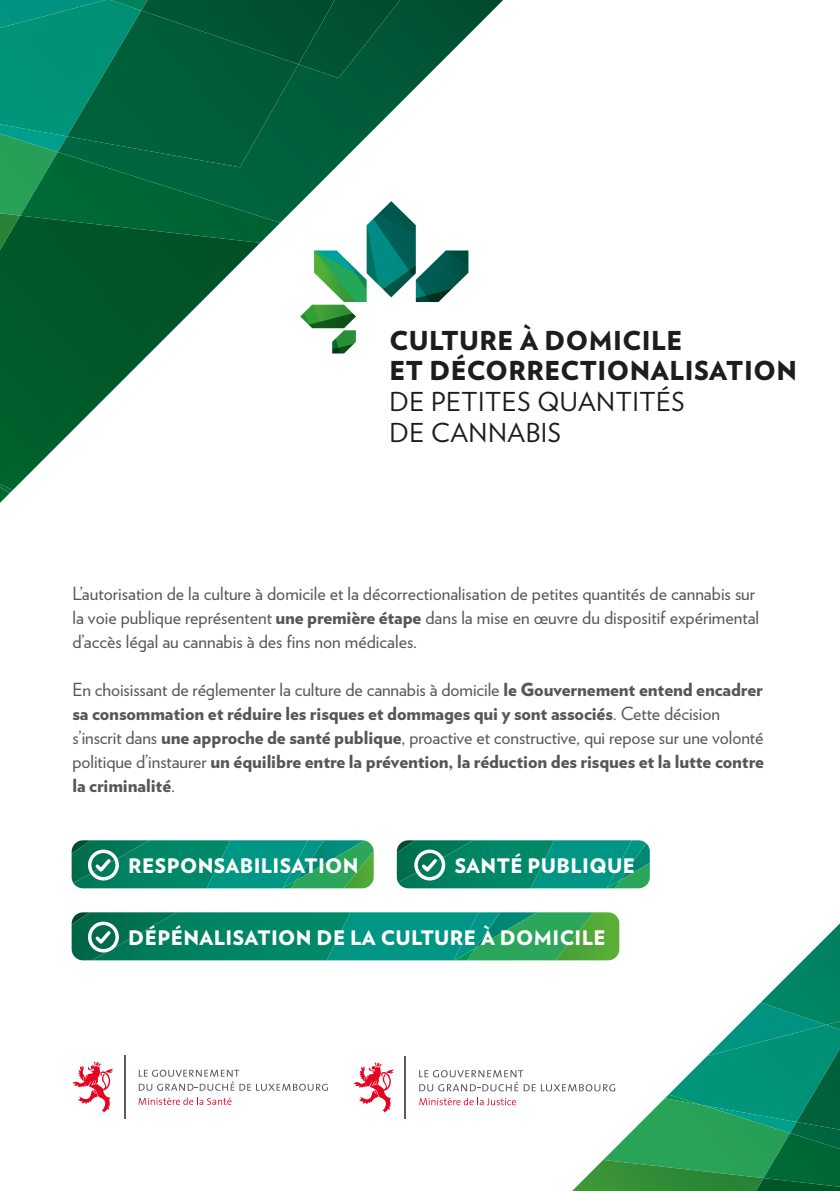
<style>
.page{position:relative;width:840px;height:1191px;background:#fff}
.page>*{position:absolute;margin:0;border:0;box-sizing:border-box;transform-origin:0 0}
.t1{font:900 26px/30.6px "Verlag";letter-spacing:.02em;color:#1d1d1b}
.t2{font:26px/30.6px "Verlag";letter-spacing:.02em;color:#1d1d1b}
.t3{font:900 20px "Verlag";letter-spacing:.02em;color:#fff}
.t4{font:900 18px/24px "Verlag";letter-spacing:-.005em;color:#575756}
.t5{font:18px/24px "Verlag";color:#575756}
.s1{font-weight:900}
.s2{font-weight:400}
</style>
<div class="page">
<img style="left:0;top:152px;width:20px;height:61px">
<img style="left:0;top:213px;width:20px;height:3px">
<img style="left:0;top:136px;width:58px;height:16px">
<img style="left:0;top:0;width:58px;height:136px">
<img style="left:0;top:493px;width:10px;height:10px">
<svg style="left:0;top:490px;width:13px;height:3px"></svg>
<img style="left:20px;top:152px;width:260px;height:91px">
<img style="left:0;top:216px;width:260px;height:274px">
<img style="left:58px;top:0;width:445px;height:223px">
<img style="left:67px;top:10px;width:231px;height:157px">
<div style="left:298px;top:0;width:102px;height:78px;background:#005433"></div>
<img style="left:141px;top:0;width:193px;height:64px">
<img style="left:604px;top:1099px;width:159px;height:60px">
<img style="left:572px;top:1159px;width:191px;height:32px">
<img style="left:701px;top:1122px;width:88px;height:11px">
<img style="left:664px;top:1095px;width:4px;height:9px">
<img style="left:739px;top:1003px;width:21px;height:21px">
<img style="left:668px;top:1024px;width:171px;height:98px">
<img style="left:760px;top:924px;width:79px;height:100px">
<img style="left:825px;top:1021px;width:14px;height:8px">
<img style="left:763px;top:1133px;width:76px;height:45px">
<img style="left:755px;top:1178px;width:84px;height:13px">
<img style="left:789px;top:1122px;width:50px;height:27px">
<img style="left:796px;top:1048px;width:43px;height:81px">
<svg style="left:139px;top:1069px;width:188px;height:21px"></svg>
<svg style="left:138px;top:1097px;width:93px;height:8px"></svg>
<svg style="left:72px;top:1061px;width:41px;height:51px"></svg>
<hr style="left:124px;top:1055px;width:1px;height:64px;background:#5a5a59">
<svg style="left:300px;top:201px;width:168px;height:152px"></svg>
<svg style="left:419px;top:1097px;width:96px;height:8px"></svg>
<hr style="left:404px;top:1056px;width:1px;height:63px;background:#5a5a59">
<svg style="left:353px;top:1062px;width:40px;height:50px"></svg>
<svg style="left:419px;top:1070px;width:196px;height:21px"></svg>
<svg style="left:72px;top:840px;width:301px;height:49px;background:#159372"></svg>
<svg style="left:396px;top:840px;width:253px;height:49px;background:#129176"></svg>
<svg style="left:72px;top:912px;width:547px;height:48px;background:#139169"></svg>
<h1 class="t1" style="left:389px;top:324px;width:409px">CULTURE À DOMICILE<br>ET DÉCORRECTIONALISATION</h1>
<h1 class="t2" style="left:389px;top:385px;width:296px">DE PETITES QUANTITÉS<br>DE CANNABIS</h1>
<p class="t5" style="left:72px;top:581px;width:687px">L’autorisation de la culture à domicile et la décorrectionalisation de petites quantités de cannabis sur la voie publique représentent <span class="s1">une première étape</span> dans la mise en œuvre du dispositif expérimental d’accès légal au cannabis à des fins non médicales.</p>
<p class="t4" style="left:72px;top:677px;width:692px"><span class="s2">En choisissant de réglementer la culture de cannabis à domicile</span> le Gouvernement entend encadrer sa consommation et réduire les risques et dommages qui y sont associés<span class="s2">. Cette décision s’inscrit dans</span> une approche de santé publique<span class="s2">, proactive et constructive, qui repose sur une volonté politique d’instaurer</span> un équilibre entre la prévention, la réduction des risques et la lutte contre la criminalité<span class="s2">.</span></p>
<p class="t3" style="left:128px;top:849px;width:232px">RESPONSABILISATION</p>
<p class="t3" style="left:454px;top:849px;width:182px">SANTÉ PUBLIQUE</p>
<p class="t3" style="left:128px;top:921px;width:478px">DÉPÉNALISATION DE LA CULTURE À DOMICILE</p>
</div>
